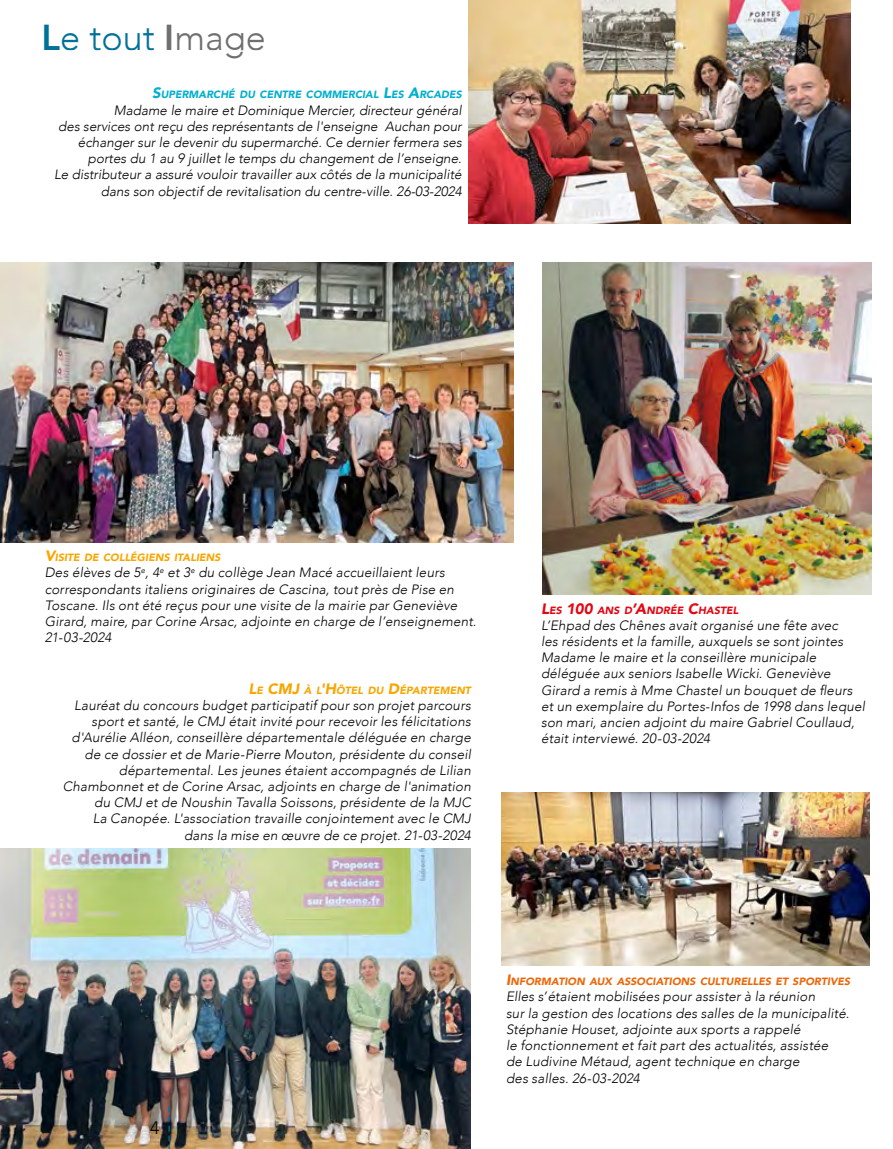
<style>
.page{position:relative;width:893px;height:1149px;background:#fff}
.page>*{position:absolute;margin:0;border:0;box-sizing:border-box;transform-origin:0 0}
.t1{font:300 36px "Avenir";color:#007197}
.t2{font:300 18px "Avenir";color:#000}
.t3{font:italic 300 13.5px/16.2px "Avenir";letter-spacing:.01em;color:#000}
.t4{font:italic 900 10.5px "Avenir";letter-spacing:.005em;color:#f7a600}
.t5{font:italic 900 10.5px "Avenir";color:#ec6608}
.t6{font:italic 900 10.5px "Avenir";color:#00afcf}
.t7{font:italic 900 10.5px "Avenir";letter-spacing:.005em;color:#e30613}
.s1{font-weight:800}
.s2{font-weight:800;color:#706f6f}
.s3{color:#706f6f}
.s4{font-size:15px}
</style>
<div class="page">
<img style="left:0;top:262px;width:513px;height:280px">
<img style="left:543px;top:262px;width:329px;height:332px">
<img style="left:0;top:848px;width:471px;height:300px">
<img style="left:469px;top:0;width:381px;height:223px">
<img style="left:502px;top:792px;width:368px;height:172px">
<svg style="left:168px;top:1106px;width:2px;height:42px"></svg>
<h1 class="t1" style="left:42px;top:17px;width:226px"><span class="s1">L</span>e tout <span class="s2">I</span><span class="s3">mage</span></h1>
<p class="t6" style="left:152px;top:86px;width:311px"><span class="s4">S</span>UPERMARCHÉ DU CENTRE COMMERCIAL <span class="s4">L</span>ES <span class="s4">A</span>RCADES</p>
<p class="t3" style="left:54px;top:102px;width:409px;text-align:right">Madame le maire et Dominique Mercier, directeur général<br>des services ont reçu des représentants de l'enseigne Auchan pour échanger sur le devenir du supermarché. Ce dernier fermera ses portes du 1 au 9 juillet le temps du changement de l’enseigne.<br>Le distributeur a assuré vouloir travailler aux côtés de la municipalité dans son objectif de revitalisation du centre-ville. 26-03-2024</p>
<p class="t4" style="left:45px;top:548px;width:177px"><span class="s4">V</span>ISITE DE COLLÉGIENS ITALIENS</p>
<p class="t3" style="left:45px;top:564px;width:433px">Des élèves de 5<sup>e</sup>, 4<sup>e</sup> et 3<sup>e</sup> du collège Jean Macé accueillaient leurs correspondants italiens originaires de Cascina, tout près de Pise en Toscane. Ils ont été reçus pour une visite de la mairie par Geneviève Girard, maire, par Corine Arsac, adjointe en charge de l’enseignement.<br>21-03-2024</p>
<p class="t4" style="left:248px;top:681px;width:224px"><span class="s4">L</span>E <span class="s4">CMJ</span> À L<span class="s4">'H</span>ÔTEL DU <span class="s4">D</span>ÉPARTEMENT</p>
<p class="t3" style="left:63px;top:697px;width:409px;text-align:right">Lauréat du concours budget participatif pour son projet parcours sport et santé, le CMJ était invité pour recevoir les félicitations d'Aurélie Alléon, conseillère départementale déléguée en charge de ce dossier et de Marie-Pierre Mouton, présidente du conseil départemental. Les jeunes étaient accompagnés de Lilian Chambonnet et de Corine Arsac, adjoints en charge de l'animation du CMJ et de Noushin Tavalla Soissons, présidente de la MJC<br>La Canopée. L'association travaille conjointement avec le CMJ dans la mise en œuvre de ce projet. 21-03-2024</p>
<p class="t7" style="left:541px;top:601px;width:199px"><span class="s4">L</span>ES <span class="s4">100</span> ANS D<span class="s4">’A</span>NDRÉE <span class="s4">C</span>HASTEL</p>
<p class="t3" style="left:541px;top:617px;width:325px">L’Ehpad des Chênes avait organisé une fête avec<br>les résidents et la famille, auxquels se sont jointes Madame le maire et la conseillère municipale déléguée aux seniors Isabelle Wicki. Geneviève Girard a remis à Mme Chastel un bouquet de fleurs et un exemplaire du Portes-Infos de 1998 dans lequel son mari, ancien adjoint du maire Gabriel Coullaud, était interviewé. 20-03-2024</p>
<h2 class="t2" style="left:150px;top:1116px;width:11px">4</h2>
<p class="t5" style="left:506px;top:972px;width:346px"><span class="s4">I</span>NFORMATION AUX ASSOCIATIONS CULTURELLES ET SPORTIVES</p>
<p class="t3" style="left:506px;top:988px;width:345px">Elles s’étaient mobilisées pour assister à la réunion<br>sur la gestion des locations des salles de la municipalité.<br>Stéphanie Houset, adjointe aux sports a rappelé<br>le fonctionnement et fait part des actualités, assistée<br>de Ludivine Métaud, agent technique en charge<br>des salles. 26-03-2024</p>
</div>
